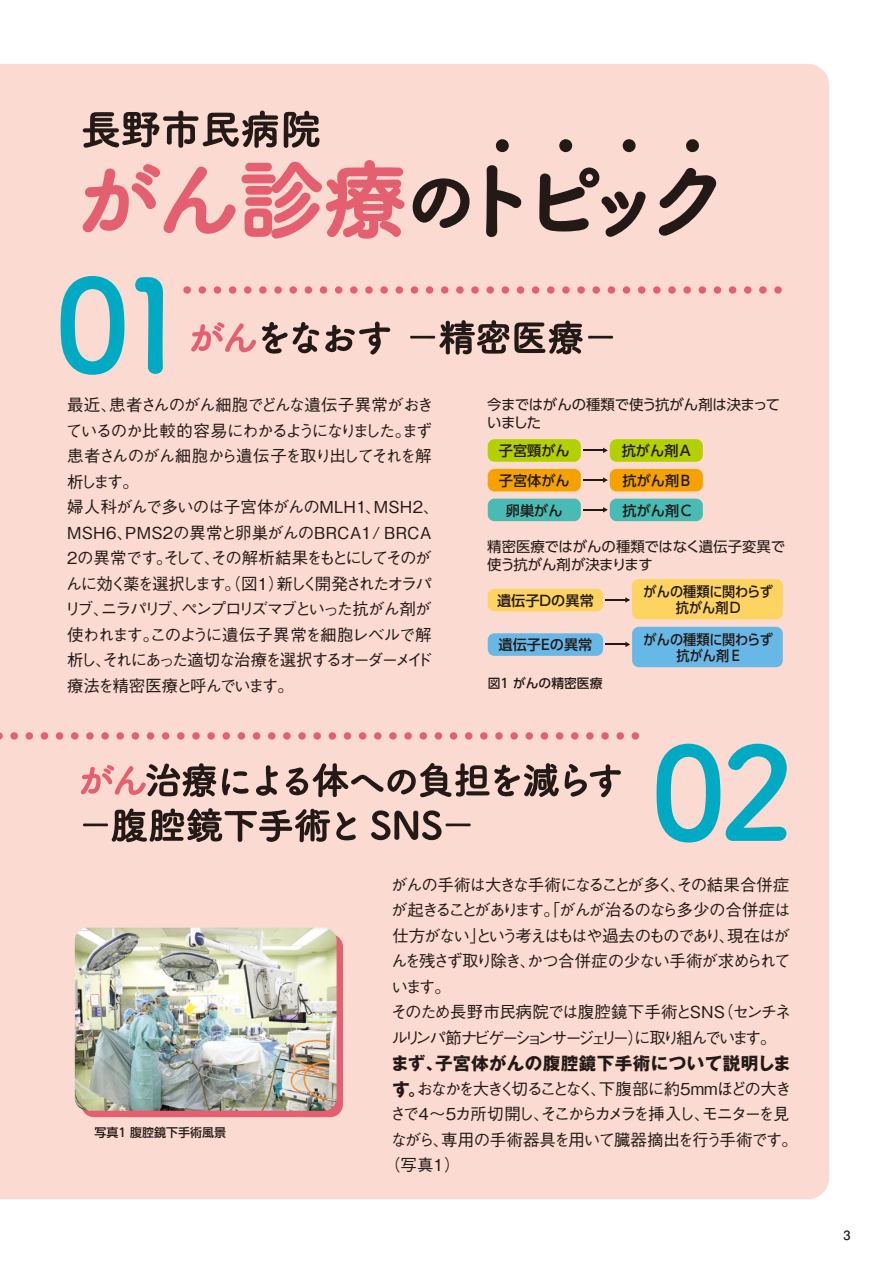
<style>
.page{position:relative;width:893px;height:1263px;background:#fff}
.page>*{position:absolute;margin:0;border:0;box-sizing:border-box;transform-origin:0 0}
.t1{font:127.5px "Tsuku A Rd Gothic Std B";color:#00aac2}
.t2{font:700 17.55px "Gothic MB101 Pr 5";letter-spacing:.025em;color:#231916}
.t3{font:500 16.5px/25.5px "Gothic BBB Pr 5";letter-spacing:-.095em;color:#231916}
.t4{font:500 16.5px "Gothic BBB Pr 5";letter-spacing:-.12em;color:#231916}
.t5{font:500 16.5px "Gothic BBB Pr 5";letter-spacing:-.155em;color:#231916}
.t6{font:500 16.5px "Gothic BBB Pr 5";letter-spacing:-.065em;color:#231916}
.t7{font:14.4px/18px "UD Shin Go Pro";letter-spacing:-.015em;color:#231916}
.t8{font:500 14.1px "UD Shin Go Pro";color:#231916}
.t9{font:500 14.1px/15.8px "UD Shin Go Pro";color:#231916;text-align:center;scale:.93 1}
.t10{font:500 12.75px "UD Shin Go Pro";color:#231916}
.t11{font:700 12.75px "Futo Go B101 Pr 6 N";color:#231916}
.t12{font:500 12px "UD Shin Go Pro";color:#231916}
.s1{font-family:"Gothic MB101 Pr 5";font-weight:700;font-size:17.55px}
</style>
<div class="page">
<div style="left:1px;top:64px;width:828px;height:1135px;background:#fbdad1"></div>
<div style="left:81px;top:934px;width:262px;height:183px;background:#e46070;border-radius:13px"></div>
<img style="left:75px;top:928px;width:262px;height:183px">
<svg style="left:81px;top:763px;width:168px;height:34px;background:#c19a96"></svg>
<svg style="left:256px;top:765px;width:22px;height:31px"></svg>
<svg style="left:286px;top:763px;width:335px;height:34px;background:#ad948d"></svg>
<svg style="left:83px;top:808px;width:247px;height:34px;background:#9e8780"></svg>
<svg style="left:336px;top:812px;width:20px;height:28px"></svg>
<svg style="left:371px;top:810px;width:100px;height:30px;background:#b19891"></svg>
<svg style="left:643px;top:286px;width:147px;height:8px"></svg>
<div style="left:1px;top:172px;width:642px;height:571px;background:#fbdad1"></div>
<div style="left:488px;top:439px;width:93px;height:23px;background:#b3d000;border-radius:7px"></div>
<div style="left:610px;top:439px;width:93px;height:23px;background:#b3d000;border-radius:7px"></div>
<svg style="left:583px;top:448px;width:25px;height:5px"></svg>
<div style="left:488px;top:469px;width:93px;height:22px;background:#f5a200;border-radius:7px"></div>
<div style="left:610px;top:469px;width:93px;height:22px;background:#f5a200;border-radius:7px"></div>
<hr style="left:583px;top:479px;width:21px;height:2px;background:#231916">
<svg style="left:603px;top:477px;width:5px;height:6px"></svg>
<div style="left:488px;top:499px;width:93px;height:22px;background:#47bbb4;border-radius:7px"></div>
<div style="left:610px;top:499px;width:93px;height:22px;background:#47bbb4;border-radius:7px"></div>
<svg style="left:583px;top:507px;width:25px;height:5px"></svg>
<div style="left:488px;top:589px;width:115px;height:22px;background:#fdd462;border-radius:7px"></div>
<div style="left:632px;top:579px;width:151px;height:40px;background:#fdd462;border-radius:7px"></div>
<hr style="left:605px;top:599px;width:21px;height:2px;background:#231916">
<svg style="left:625px;top:597px;width:5px;height:6px"></svg>
<div style="left:488px;top:633px;width:115px;height:23px;background:#68b8e7;border-radius:7px"></div>
<div style="left:632px;top:627px;width:151px;height:40px;background:#68b8e7;border-radius:7px"></div>
<svg style="left:605px;top:642px;width:25px;height:5px"></svg>
<svg style="left:83px;top:111px;width:195px;height:37px;background:#957f79"></svg>
<svg style="left:284px;top:111px;width:35px;height:37px"></svg>
<svg style="left:82px;top:160px;width:322px;height:79px;background:#f1a6a7"></svg>
<svg style="left:410px;top:178px;width:60px;height:50px;background:#957f79"></svg>
<svg style="left:486px;top:165px;width:36px;height:72px;background:#a78f88"></svg>
<svg style="left:539px;top:168px;width:107px;height:69px;background:#b39992"></svg>
<svg style="left:658px;top:168px;width:58px;height:68px;background:#ab928b"></svg>
<div style="left:496px;top:139px;width:13px;height:13px;background:#231916;border-radius:50%"></div>
<div style="left:559px;top:139px;width:13px;height:13px;background:#231916;border-radius:50%"></div>
<div style="left:623px;top:139px;width:13px;height:13px;background:#231916;border-radius:50%"></div>
<svg style="left:685px;top:139px;width:14px;height:14px"></svg>
<svg style="left:0;top:64px;width:1px;height:1135px"></svg>
<h1 class="t1" style="left:54px;top:225px;width:139px">01</h1>
<p class="t3" style="left:64px;top:391px;width:377px">最近、患者さんのがん細胞でどんな遺伝子異常がおきているのか比較的容易にわかるようになりました。まず患者さんのがん細胞から遺伝子を取り出してそれを解析します。<br>婦人科がんで多いのは子宮体がんのMLH1、MSH2、<br>MSH6、PMS2の異常と卵巣がんのBRCA1/ BRCA<br>2の異常です。そして、その解析結果をもとにしてそのがんに効く薬を選択します。（図1）新しく開発されたオラパリブ、ニラパリブ、ペンプロリズマブといった抗がん剤が使われます。このように遺伝子異常を細胞レベルで解析し、それにあった適切な治療を選択するオーダーメイド療法を精密医療と呼んでいます。</p>
<p class="t7" style="left:487px;top:395px;width:295px">今まではがんの種類で使う抗がん剤は決まっていました</p>
<p class="t8" style="left:499px;top:439px;width:72px">子宮頸がん</p>
<p class="t8" style="left:622px;top:439px;width:71px">抗がん剤A</p>
<p class="t8" style="left:499px;top:469px;width:72px">子宮体がん</p>
<p class="t8" style="left:623px;top:469px;width:69px">抗がん剤B</p>
<p class="t8" style="left:506px;top:499px;width:58px">卵巣がん</p>
<p class="t8" style="left:623px;top:499px;width:70px">抗がん剤C</p>
<p class="t7" style="left:487px;top:537px;width:299px">精密医療ではがんの種類ではなく遺伝子変異で使う抗がん剤が決まります</p>
<p class="t8" style="left:497px;top:589px;width:98px">遺伝子Dの異常</p>
<p class="t9" style="left:644px;top:584px;width:141px">がんの種類に関わらず抗がん剤D</p>
<p class="t8" style="left:498px;top:633px;width:95px">遺伝子Eの異常</p>
<p class="t9" style="left:644px;top:631px;width:141px">がんの種類に関わらず抗がん剤 E</p>
<p class="t10" style="left:488px;top:672px;width:116px">図1 がんの精密医療</p>
<h1 class="t1" style="left:650px;top:693px;width:147px">02</h1>
<p class="t12" style="left:94px;top:1123px;width:133px">写真1 腹腔鏡下手術風景</p>
<p class="t3" style="left:391px;top:870px;width:402px">がんの手術は大きな手術になることが多く、その結果合併症が起きることがあります。「がんが治るのなら多少の合併症は仕方がない」という考えはもはや過去のものであり、現在はがんを残さず取り除き、かつ合併症の少ない手術が求められています。<br>そのため長野市民病院では腹腔鏡下手術とSNS（センチネルリンパ節ナビゲーションサージェリー）に取り組んでいます。</p>
<p class="t2" style="left:391px;top:1049px;width:401px">まず、子宮体がんの腹腔鏡下手術について説明しま</p>
<p class="t4" style="left:392px;top:1076px;width:401px"><span class="s1">す。</span>おなかを大きく切ることなく、下腹部に約5mmほどの大き</p>
<p class="t5" style="left:390px;top:1101px;width:401px">さで4～5カ所切開し、そこからカメラを挿入し、モニターを見</p>
<p class="t6" style="left:391px;top:1126px;width:408px">ながら、専用の手術器具を用いて臓器摘出を行う手術です。</p>
<p class="t3" style="left:384px;top:1151px;width:78px">（写真1）</p>
<p class="t11" style="left:843px;top:1225px;width:9px">3</p>
</div>
